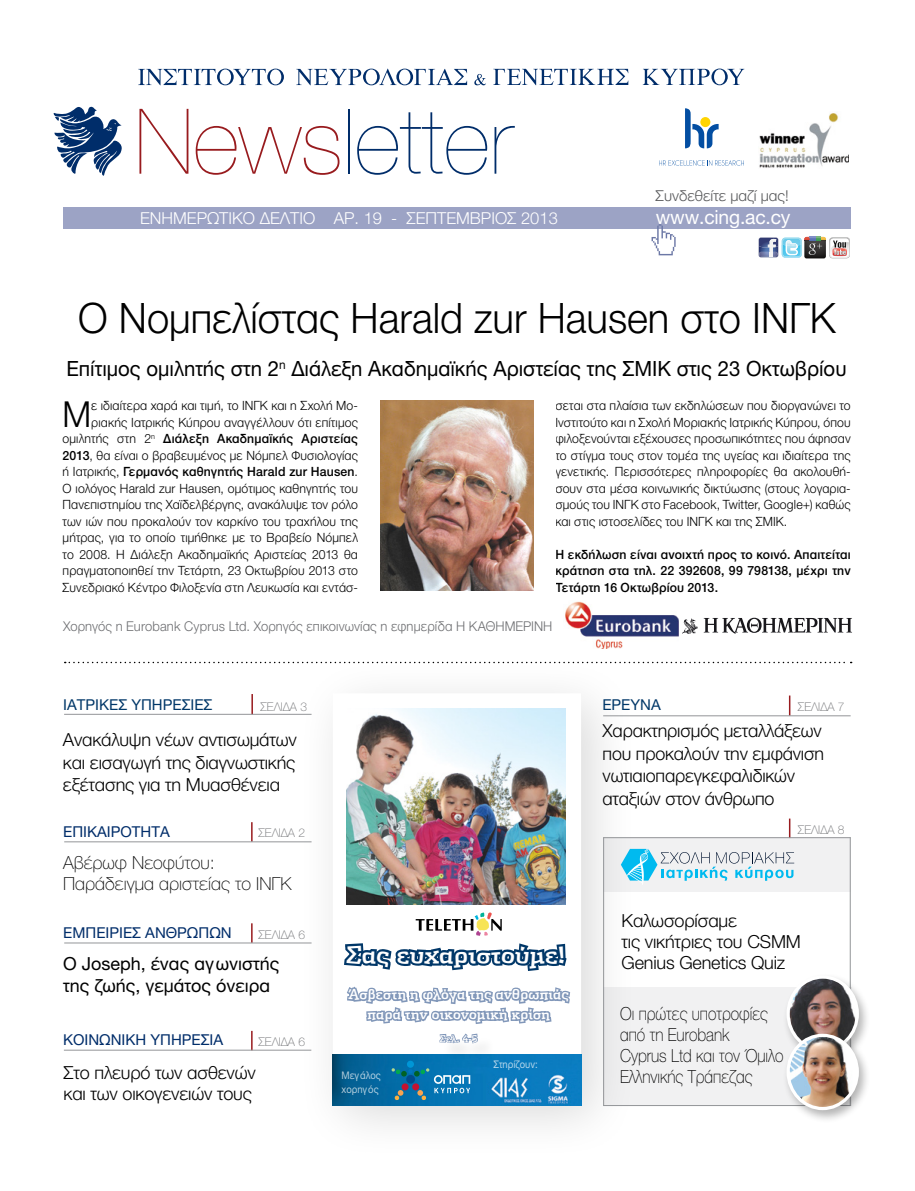
<style>
.page{position:relative;width:915px;height:1191px;background:#fff}
.page>*{position:absolute;margin:0;border:0;box-sizing:border-box;transform-origin:0 0}
.t1{font:100 90.75px "Ntitweights 01 Ultra";color:#002d6a}
.t2{font:300 42px "Ntitweights 03";color:#000;scale:.95 1}
.keimeno_kanoniko_me{font:300 35.85px "Ntitweights 03";color:#000;scale:.96 1}
.keimeno_kanoniko_me-2{font:22.5px "KAS Kids Strong";color:#fff}
.t3{font:21px "Ntitweights 04 Roman";color:#000}
.t4{font:19.5px "Ntitweights 04 Roman";letter-spacing:-.01em;color:#fff}
.t5{font:300 18px/22.5px "Ntitweights 03";letter-spacing:-.01em;color:#000}
.t6{font:100 18px "Ntitweights 02";color:#000;scale:.87 1}
.t7{font:18px "Ntitweights 04 Roman";color:#000}
.t8{font:100 18px "Ntitweights 02";color:#000}
.t9{font:300 16.5px "Ntitweights 03";color:#fff}
.t10{font:15px "Ntitweights 04 Roman";color:#002d6a}
.t11{font:15px "Ntitweights 04 Roman";color:#003768}
.t12{font:300 15px "Ntitweights 03";color:#58595b}
.keimeno_kanoniko_me-3{font:300 13.5px "Ntitweights 03";letter-spacing:.01em;color:#6d6e71;scale:.96 1}
.keimeno_kanoniko_me-4{font:13.5px "KAS Kids Strong";letter-spacing:.01em;color:#fff;scale:.95 1}
.keimeno_kanoniko_me-5{font:300 12.75px/16.5px "Ntitweights 03";letter-spacing:.01em;color:#000;text-align:right;scale:.96 1}
.keimeno_kanoniko_me-6{font:500 12.75px/16.5px "Ntitweights 05";letter-spacing:.015em;color:#000;text-align:justify;scale:.96 1}
.t13{font:100 12px "Ntitweights 02";color:#6d6e71}
.t14{font:10.5px/13.5px "Ntitweights 04 Roman";color:#fff;scale:.9 1}
.keimeno_kanoniko_me-7{font:9px "KAS Kids Strong";color:#fff;scale:.95 1}
.s1{color:#981b1e}
.s2{font-family:"Ntitweights 05";font-weight:500}
</style>
<div class="page">
<div style="left:603px;top:987px;width:247px;height:119px;background:#f1f1f2"></div>
<div style="left:603px;top:837px;width:247px;height:54px;background:#f1f1f2"></div>
<div style="left:295px;top:656px;width:344px;height:505px;background:#000;opacity:.15"></div>
<div style="left:333px;top:693px;width:248px;height:410px;background:#fff"></div>
<hr style="left:788px;top:695px;width:2px;height:20px;background:#981b1e">
<hr style="left:788px;top:818px;width:2px;height:20px;background:#981b1e">
<hr style="left:251px;top:694px;width:2px;height:20px;background:#981b1e">
<hr style="left:64px;top:714px;width:247px;height:1px;background:#939598">
<svg style="left:251px;top:822px;width:1px;height:19px"></svg>
<hr style="left:64px;top:841px;width:247px;height:1px;background:#939598">
<svg style="left:251px;top:923px;width:1px;height:19px"></svg>
<hr style="left:64px;top:942px;width:247px;height:1px;background:#939598">
<hr style="left:603px;top:715px;width:247px;height:1px;background:#939598">
<svg style="left:251px;top:1031px;width:1px;height:18px"></svg>
<hr style="left:64px;top:1049px;width:247px;height:1px;background:#939598">
<svg style="left:53px;top:106px;width:69px;height:70px"></svg>
<img style="left:759px;top:113px;width:89px;height:55px">
<div style="left:64px;top:207px;width:786px;height:22px;background:#9ca3c5"></div>
<svg style="left:659px;top:160px;width:84px;height:6px"></svg>
<svg style="left:685px;top:108px;width:33px;height:40px"></svg>
<svg style="left:138px;top:69px;width:146px;height:16px"></svg>
<svg style="left:296px;top:69px;width:171px;height:16px"></svg>
<svg style="left:474px;top:74px;width:12px;height:11px"></svg>
<svg style="left:493px;top:69px;width:135px;height:16px"></svg>
<svg style="left:642px;top:69px;width:102px;height:16px"></svg>
<svg style="left:651px;top:224px;width:24px;height:31px"></svg>
<img style="left:380px;top:401px;width:153px;height:189px">
<svg style="left:65px;top:662px;width:786px;height:1px"></svg>
<img style="left:333px;top:1054px;width:248px;height:52px">
<hr style="left:603px;top:837px;width:247px;height:1px;background:#939598">
<hr style="left:603px;top:1105px;width:247px;height:1px;background:#939598">
<hr style="left:603px;top:837px;width:1px;height:269px;background:#939598">
<hr style="left:849px;top:837px;width:1px;height:269px;background:#939598">
<div style="left:782px;top:972px;width:89px;height:93px;background:#000;opacity:.3"></div>
<img style="left:787px;top:977px;width:70px;height:54px">
<div style="left:786px;top:975px;width:72px;height:77px;border:3px solid #fff;border-radius:50%"></div>
<div style="left:782px;top:1031px;width:89px;height:93px;background:#000;opacity:.3"></div>
<img style="left:787px;top:1035px;width:70px;height:73px">
<div style="left:786px;top:1033px;width:72px;height:77px;border:3px solid #fff;border-radius:50%"></div>
<img style="left:346px;top:708px;width:219px;height:182px">
<svg style="left:340px;top:890px;width:232px;height:271px"></svg>
<svg style="left:620px;top:848px;width:174px;height:37px"></svg>
<img style="left:565px;top:601px;width:113px;height:47px">
<svg style="left:682px;top:618px;width:169px;height:15px"></svg>
<svg style="left:828px;top:237px;width:22px;height:21px"></svg>
<svg style="left:758px;top:237px;width:91px;height:21px"></svg>
<p class="t1" style="left:134px;top:91px;width:380px"><span class="s1">News</span>letter</p>
<p class="t9" style="left:140px;top:209px;width:419px">ENHMΕΡΩΤΙΚΟ ΔΕΛΤΙΟ ΑΡ. 19 - ΣΕΠΤΕΜΒΡΙΟΣ 2013</p>
<p class="t12" style="left:655px;top:187px;width:134px">Συνδεθείτε μαζί μας!</p>
<p class="t4" style="left:655px;top:206px;width:136px">www.cing.ac.cy</p>
<p class="t2" style="left:78px;top:295px;width:798px">O Νομπελίστας Harald zur Hausen στο ΙΝΓΚ</p>
<p class="t3" style="left:66px;top:357px;width:781px">Επίτιμος ομιλητής στη 2<sup>η</sup> Διάλεξη Ακαδημαϊκής Αριστείας της ΣΜΙΚ στις 23 Οκτωβρίου</p>
<p class="keimeno_kanoniko_me-5" style="left:63px;top:397px;width:309px">ε ιδιαίτερα χαρά και τιμή, το ΙΝΓΚ και η Σxoλή Μο&shy;ριακής Ιατρικής Κύπρου αναγγέλλουν ότι επίτιμος ομιλητής στη 2<sup>η</sup> <span class="s2">Διάλεξη Ακαδημαϊκής Αριστείας 2013</span>, θα είναι ο βραβευμένος με Νόμπελ Φυσιολογίας ή Ιατρικής, <span class="s2">Γερμανός καθηγητής Harald zur Hausen</span>.<br>Ο ιολόγος Harald zur Hausen, ομότιμος καθηγητής του Πανεπιστημίου της Χαϊδελβέργης, ανακάλυψε τον ρόλο των ιών που προκαλούν τον καρκίνο του τραχήλου της μήτρας, για το οποίο τιμήθηκε με το Βραβείο Νόμπελ το 2008. H Διάλεξη Ακαδημαϊκής Αριστείας 2013 θα πραγματοποιηθεί την Τετάρτη, 23 Οκτωβρίου 2013 στο Συνεδριακό Κέντρο Φιλοξενία στη Λευκωσία και εντάσ-</p>
<p class="keimeno_kanoniko_me-5" style="left:555px;top:397px;width:309px;text-align:justify">σεται στα πλαίσια των εκδηλώσεων που διοργανώνει το Ινστιτούτο και η Σχολή Μοριακής Ιατρικής Κύπρου, όπου φιλοξενούνται εξέχουσες προσωπικότητες που άφησαν το στίγμα τους στον τομέα της υγείας και ιδιαίτερα της γενετικής. Περισσότερες πληροφορίες θα ακολουθή&shy;σουν στα μέσα κοινωνικής δικτύωσης (στους λογαρια&shy;σμούς του ΙΝΓΚ στο Facebook, Twitter, Google+) καθώς και στις ιστοσελίδες του ΙΝΓΚ και της ΣΜΙΚ.</p>
<p class="keimeno_kanoniko_me" style="left:63px;top:394px;width:31px">Μ</p>
<p class="keimeno_kanoniko_me-6" style="left:555px;top:546px;width:309px">Η εκδήλωση είναι ανοιχτή προς το κοινό. Απαιτείται κράτηση στα τηλ. 22 392608, 99 798138, μέχρι την Τετάρτη 16 Οκτωβρίου 2013.</p>
<p class="keimeno_kanoniko_me-3" style="left:63px;top:618px;width:511px">Χορηγός η Eurobank Cyprus Ltd. Χορηγός επικοινωνίας η εφημερίδα Η ΚΑΘΗΜΕΡΙΝΗ</p>
<p class="t11" style="left:63px;top:696px;width:150px">ΙΑΤΡΙΚΕΣ ΥΠΗΡΕΣΙΕΣ</p>
<p class="t13" style="left:260px;top:699px;width:48px">ΣΕΛΙΔΑ 3</p>
<p class="t5" style="left:63px;top:729px;width:235px">Ανακάλυψη νέων αντισωμάτων</p>
<p class="t5" style="left:63px;top:751px;width:234px">και εισαγωγή της διαγνωστικής εξέτασης για τη Μυασθένεια</p>
<p class="t10" style="left:63px;top:823px;width:108px">EΠIKAIPOTHTA</p>
<p class="t8" style="left:63px;top:852px;width:153px">Αβέρωφ Νεοφύτου:</p>
<p class="t8" style="left:63px;top:873px;width:230px">Παράδειγμα αριστείας το ΙΝΓΚ</p>
<p class="t13" style="left:258px;top:826px;width:48px">ΣΕΛΙΔΑ 2</p>
<p class="t10" style="left:63px;top:924px;width:170px">ΕΜΠΕΙΡΙΕΣ ΑΝΘΡΩΠΩΝ</p>
<p class="t7" style="left:63px;top:953px;width:218px">Ο Joseph, ένας αγωνιστής</p>
<p class="t7" style="left:63px;top:976px;width:208px">της ζωής, γεμάτος όνειρα</p>
<p class="t13" style="left:258px;top:927px;width:48px">ΣΕΛΙΔΑ 6</p>
<p class="t10" style="left:63px;top:1031px;width:162px">ΚΟΙΝΩΝΙΚΗ ΥΠΗΡΕΣΙΑ</p>
<p class="t5" style="left:64px;top:1061px;width:194px">Στο πλευρό των ασθενών</p>
<p class="t5" style="left:64px;top:1082px;width:190px">και των οικογενειών τους</p>
<p class="t13" style="left:258px;top:1035px;width:48px">ΣΕΛΙΔΑ 6</p>
<p class="keimeno_kanoniko_me-2" style="left:346px;top:939px;width:221px">Σας ευχαριστούμε!</p>
<p class="keimeno_kanoniko_me-4" style="left:348px;top:985px;width:233px">Άσβεστη η φλόγα της ανθρωπιάς</p>
<p class="keimeno_kanoniko_me-4" style="left:367px;top:1004px;width:194px">παρά την οικονομική κρίση</p>
<p class="keimeno_kanoniko_me-7" style="left:440px;top:1032px;width:41px">Σελ. 4-5</p>
<p class="t14" style="left:341px;top:1068px;width:45px">Μεγάλος χορηγός</p>
<p class="t14" style="left:493px;top:1057px;width:51px">Στηρίζουν:</p>
<p class="t11" style="left:602px;top:696px;width:60px">ΕΡΕΥΝΑ</p>
<p class="t13" style="left:797px;top:699px;width:48px">ΣΕΛΙΔΑ 7</p>
<p class="t5" style="left:602px;top:720px;width:221px">Χαρακτηρισμός μεταλλάξεων</p>
<p class="t5" style="left:602px;top:742px;width:223px">που προκαλούν την εμφάνιση</p>
<p class="t5" style="left:602px;top:765px;width:194px">νωτιαιοπαρεγκεφαλιδικών</p>
<p class="t5" style="left:602px;top:787px;width:173px">αταξιών στον άνθρωπο</p>
<p class="t13" style="left:797px;top:822px;width:48px">ΣΕΛΙΔΑ 8</p>
<p class="t5" style="left:621px;top:909px;width:117px">Καλωσορίσαμε</p>
<p class="t5" style="left:621px;top:930px;width:181px">τις νικήτριες του CSMM</p>
<p class="t5" style="left:621px;top:951px;width:165px">Genius Genetics Quiz</p>
<p class="t6" style="left:620px;top:1003px;width:171px">Οι πρώτες υποτροφίες</p>
<p class="t6" style="left:620px;top:1024px;width:127px">από τη Eurobank</p>
<p class="t6" style="left:620px;top:1045px;width:189px">Cyprus Ltd και τον Όμιλο</p>
<p class="t6" style="left:620px;top:1066px;width:154px">Ελληνικής Τράπεζας</p>
</div>
